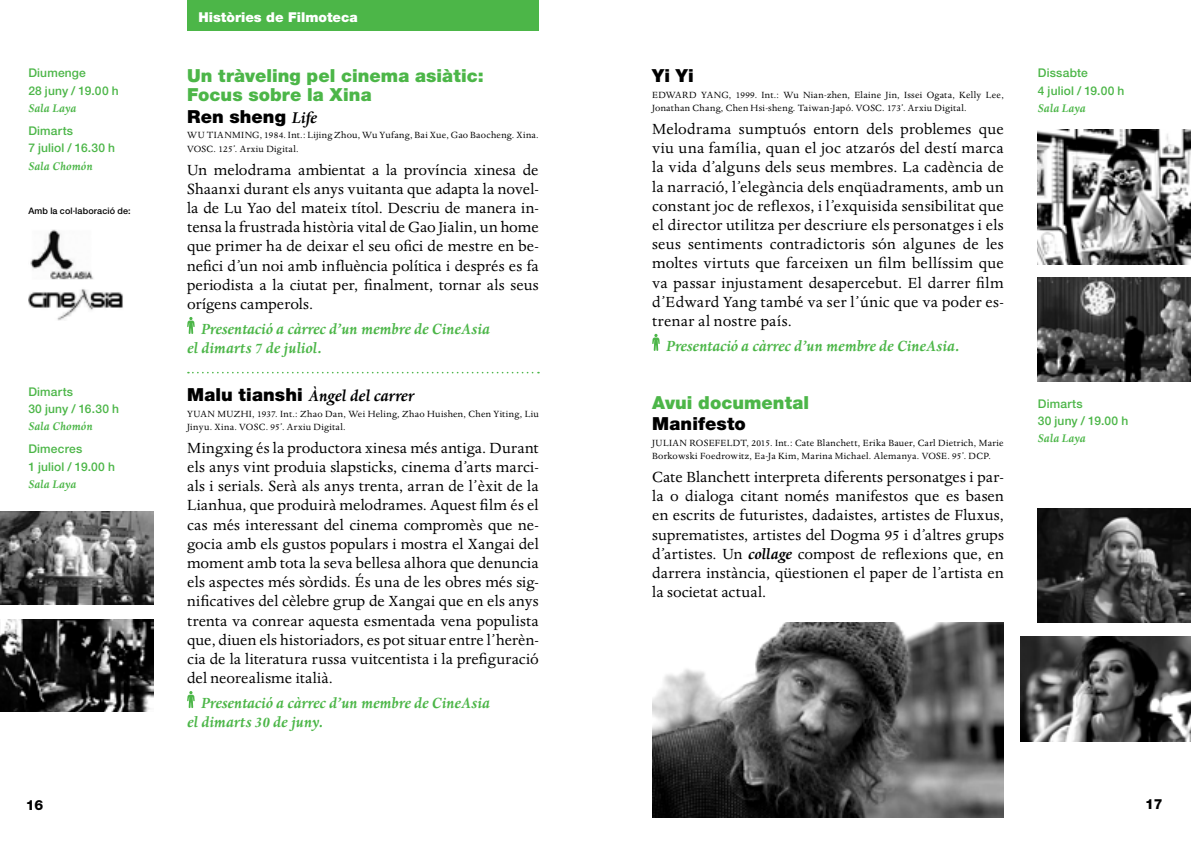
<style>
.page{position:relative;width:1191px;height:845px;background:#fff}
.page>*{position:absolute;margin:0;border:0;box-sizing:border-box;transform-origin:0 0}
.t1{font:900 18px/19.2px "Helvetica Neue LT";letter-spacing:.005em;color:#4cb648}
.t2{font:900 18px "Helvetica Neue LT";letter-spacing:.005em;color:#000}
.t3{font:italic 700 18px "Dante";color:#000}
.t4{font:17px/19.2px "Dante";letter-spacing:.01em;color:#000;text-align:justify}
.t5{font:italic 700 17px/19.2px "Dante";color:#4cb648}
.t6{font:800 14px "Helvetica Neue LT";color:#000}
.t7{font:900 13.6px "Helvetica Neue LT";color:#fff}
.t8{font:italic 700 12.8px "Dante";letter-spacing:.01em;color:#4cb648}
.t9{font:500 12px/17.4px "Helvetica Neue LT";letter-spacing:.015em;color:#4cb648}
.t10{font:10.4px/13.6px "Dante";letter-spacing:.025em;color:#000}
.t11{font:500 9px "Helvetica Neue LT";letter-spacing:.015em;color:#000}
.s1{font-family:"Dante";font-weight:700;font-style:italic}
.s2{font-family:"Helvetica Neue LT";font-weight:900;font-style:normal}
.s3{font-weight:700;font-style:italic}
</style>
<div class="page">
<svg style="left:652px;top:334px;width:7px;height:17px"></svg>
<img style="left:1037px;top:130px;width:154px;height:135px">
<img style="left:1037px;top:277px;width:154px;height:105px">
<img style="left:0;top:512px;width:153px;height:92px">
<img style="left:0;top:619px;width:153px;height:92px">
<img style="left:1037px;top:509px;width:154px;height:113px">
<img style="left:1020px;top:636px;width:171px;height:105px">
<img style="left:652px;top:622px;width:351px;height:195px">
<div style="left:187px;top:0;width:352px;height:30px;background:#4cb648"></div>
<img style="left:30px;top:229px;width:64px;height:50px">
<img style="left:28px;top:289px;width:95px;height:32px">
<svg style="left:188px;top:372px;width:351px;height:1px"></svg>
<svg style="left:187px;top:317px;width:8px;height:17px"></svg>
<svg style="left:187px;top:691px;width:8px;height:17px"></svg>
<p class="t9" style="left:28px;top:64px;width:92px">Diumenge<br>28 juny / 19.00 h</p>
<p class="t8" style="left:28px;top:101px;width:49px">Sala Laya</p>
<p class="t9" style="left:28px;top:122px;width:88px">Dimarts<br>7 juliol / 16.30 h</p>
<p class="t8" style="left:28px;top:159px;width:66px">Sala Chomón</p>
<p class="t11" style="left:28px;top:205px;width:104px">Amb la col·laboració de:</p>
<p class="t9" style="left:28px;top:382px;width:92px">Dimarts<br>30 juny / 16.30 h</p>
<p class="t8" style="left:28px;top:419px;width:66px">Sala Chomón</p>
<p class="t9" style="left:28px;top:440px;width:88px">Dimecres<br>1 juliol / 19.00 h</p>
<p class="t8" style="left:28px;top:477px;width:49px">Sala Laya</p>
<p class="t7" style="left:198px;top:9px;width:161px">Històries de Filmoteca</p>
<p class="t1" style="left:187px;top:66px;width:298px">Un tràveling pel cinema asiàtic:<br>Focus sobre la Xina</p>
<p class="t2" style="left:187px;top:105px;width:131px">Ren sheng <span class="s1">Life</span></p>
<p class="t10" style="left:187px;top:129px;width:353px">WU TIANMING, 1984. Int.: Lijing Zhou, Wu Yufang, Bai Xue, Gao Baocheng. Xina.<br>VOSC. 125’. Arxiu Digital.</p>
<p class="t4" style="left:187px;top:160px;width:353px">Un melodrama ambientat a la província xinesa de Shaanxi durant els anys vuitanta que adapta la novel· la de Lu Yao del mateix títol. Descriu de manera in&shy;tensa la frustrada història vital de Gao Jialin, un home que primer ha de deixar el seu ofici de mestre en be&shy;nefici d’un noi amb influència política i després es fa periodista a la ciutat per, finalment, tornar als seus orígens camperols.</p>
<p class="t5" style="left:187px;top:319px;width:304px;text-indent:14px">Presentació a càrrec d’un membre de CineAsia el dimarts 7 de juliol.</p>
<p class="t3" style="left:187px;top:385px;width:228px"><span class="s2">Malu tianshi</span> Àngel del carrer</p>
<p class="t10" style="left:187px;top:407px;width:353px">YUAN MUZHI, 1937. Int.: Zhao Dan, Wei Heling, Zhao Huishen, Chen Yiting, Liu<br>Jinyu. Xina. VOSC. 95’. Arxiu Digital.</p>
<p class="t4" style="left:187px;top:438px;width:353px">Mingxing és la productora xinesa més antiga. Durant els anys vint produia slapsticks, cinema d’arts marci&shy;als i serials. Serà als anys trenta, arran de l’èxit de la Lianhua, que produirà melodrames. Aquest film és el cas més interessant del cinema compromès que ne&shy;gocia amb els gustos populars i mostra el Xangai del moment amb tota la seva bellesa alhora que denuncia els aspectes més sòrdids. És una de les obres més sig&shy;nificatives del cèlebre grup de Xangai que en els anys trenta va conrear aquesta esmentada vena populista que, diuen els historiadors, es pot situar entre l’herèn&shy;cia de la literatura russa vuitcentista i la prefiguració del neorealisme italià.</p>
<p class="t5" style="left:187px;top:693px;width:304px;text-indent:14px">Presentació a càrrec d’un membre de CineAsia el dimarts 30 de juny.</p>
<p class="t2" style="left:652px;top:65px;width:43px">Yi Yi</p>
<p class="t10" style="left:652px;top:88px;width:353px">EDWARD YANG, 1999. Int.: Wu Nian-zhen, Elaine Jin, Issei Ogata, Kelly Lee,<br>Jonathan Chang, Chen Hsi-sheng. Taiwan-Japó. VOSC. 173’. Arxiu Digital.</p>
<p class="t4" style="left:652px;top:120px;width:353px">Melodrama sumptuós entorn dels problemes que viu una família, quan el joc atzarós del destí marca la vida d’alguns dels seus membres. La cadència de la narració, l’elegància dels enqüadraments, amb un constant joc de reflexos, i l’exquisida sensibilitat que el director utilitza per descriure els personatges i els seus sentiments contradictoris són algunes de les moltes virtuts que farceixen un film bellíssim que va passar injustament desapercebut. El darrer film d’Edward Yang també va ser l’únic que va poder es&shy;trenar al nostre país.</p>
<p class="t5" style="left:666px;top:336px;width:295px">Presentació a càrrec d’un membre de CineAsia.</p>
<p class="t1" style="left:652px;top:392px;width:158px">Avui documental</p>
<p class="t2" style="left:652px;top:413px;width:95px">Manifesto</p>
<p class="t10" style="left:652px;top:436px;width:353px">JULIAN ROSEFELDT, 2015. Int.: Cate Blanchett, Erika Bauer, Carl Dietrich, Marie<br>Borkowski Foedrowitz, Ea-Ja Kim, Marina Michael. Alemanya. VOSE. 95’. DCP.</p>
<p class="t4" style="left:652px;top:468px;width:353px">Cate Blanchett interpreta diferents personatges i par&shy;la o dialoga citant només manifestos que es basen en escrits de futuristes, dadaistes, artistes de Fluxus, suprematistes, artistes del Dogma 95 i d’altres grups d’artistes. Un <span class="s3">collage</span> compost de reflexions que, en darrera instància, qüestionen el paper de l’artista en la societat actual.</p>
<p class="t9" style="left:1037px;top:64px;width:88px">Dissabte<br>4 juliol / 19.00 h</p>
<p class="t8" style="left:1037px;top:101px;width:49px">Sala Laya</p>
<p class="t9" style="left:1037px;top:395px;width:92px">Dimarts<br>30 juny / 19.00 h</p>
<p class="t8" style="left:1037px;top:431px;width:49px">Sala Laya</p>
<p class="t6" style="left:26px;top:796px;width:19px">16</p>
<p class="t6" style="left:1145px;top:795px;width:19px">17</p>
</div>
